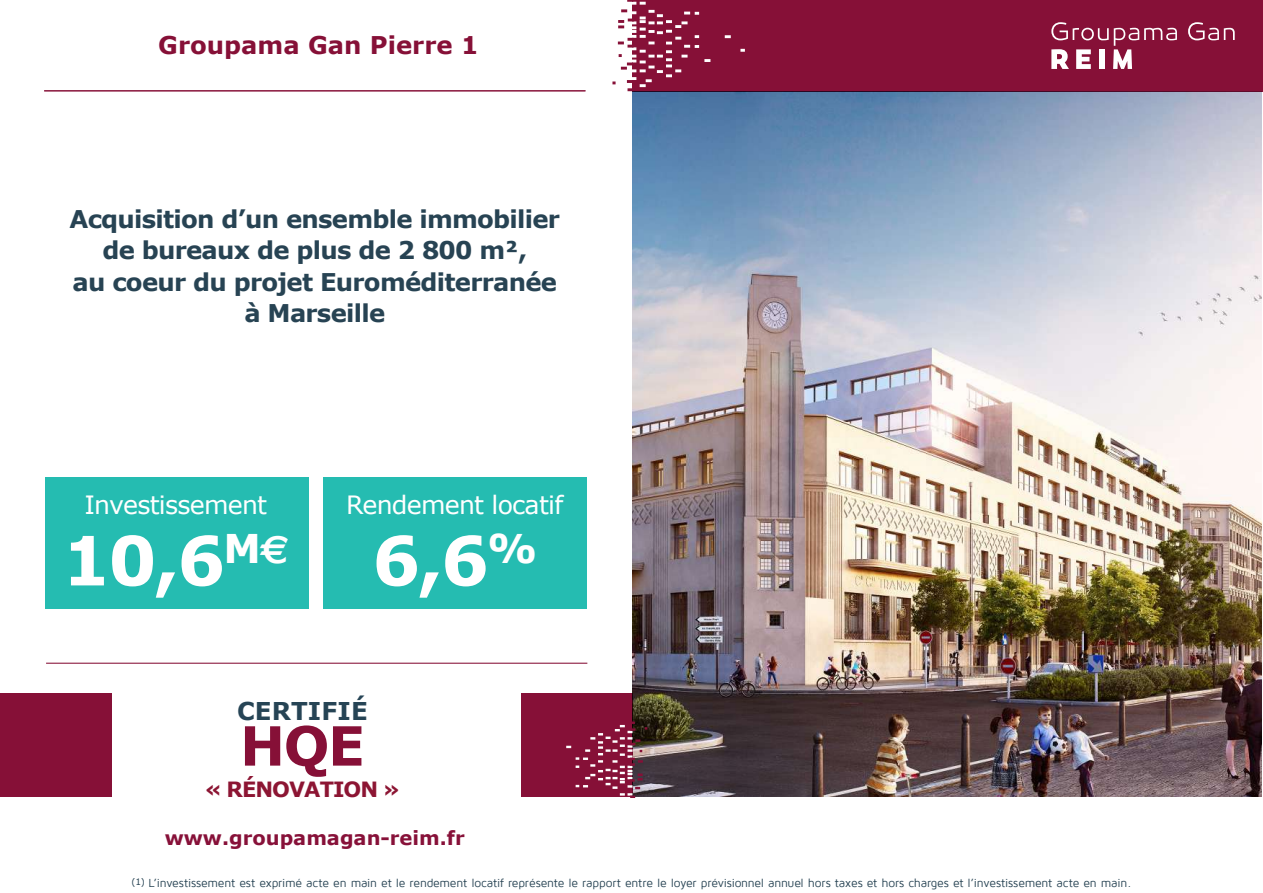
<style>
.page{position:relative;width:1263px;height:893px;background:#fff}
.page>*{position:absolute;margin:0;border:0;box-sizing:border-box;transform-origin:0 0}
.t1{font:700 67.95px "Verdana";color:#fff}
.t2{font:700 54.15px "Verdana";color:#861037}
.t3{font:25.2px "Verdana";letter-spacing:-.03em;color:#fff}
.t4{font:700 24.45px/31.3px "Verdana";letter-spacing:-.03em;color:#274353;text-align:center}
.t5{font:700 24.45px "Verdana";color:#861037}
.t6{font:700 24.45px "Verdana";letter-spacing:.005em;color:#264455}
.t7{font:700 21px "Verdana";letter-spacing:-.045em;color:#8c1533}
.t8{font:700 19.5px "Verdana";color:#871139}
.t9{font:12px "Maven Pro";letter-spacing:-.015em;color:#274353}
.s1{font-family:"Verdana";font-size:9px}
</style>
<div class="page">
<img style="left:632px;top:92px;width:630px;height:705px">
<hr style="left:46px;top:663px;width:541px;height:1px;background:#861037">
<div style="left:323px;top:477px;width:263px;height:132px;background:#25bcb1"></div>
<div style="left:45px;top:477px;width:263px;height:132px;background:#25bcb1"></div>
<div style="left:0;top:693px;width:111px;height:104px;background:#861037"></div>
<div style="left:521px;top:693px;width:111px;height:104px;background:#861037"></div>
<svg style="left:566px;top:721px;width:81px;height:77px"></svg>
<hr style="left:44px;top:90px;width:541px;height:1px;background:#861037">
<div style="left:632px;top:0;width:631px;height:91px;background:#861037"></div>
<svg style="left:1188px;top:22px;width:47px;height:18px"></svg>
<svg style="left:1051px;top:22px;width:126px;height:47px"></svg>
<svg style="left:740px;top:49px;width:5px;height:3px"></svg>
<svg style="left:725px;top:35px;width:6px;height:3px"></svg>
<svg style="left:612px;top:0;width:98px;height:91px"></svg>
<h3 class="t5" style="left:158px;top:28px;width:322px">Groupama Gan Pierre 1</h3>
<h3 class="t4" style="left:70px;top:203px;width:492px">Acquisition d’un ensemble immobilier de bureaux de plus de 2 800 m²,<br>au coeur du projet Euroméditerranée à Marseille</h3>
<h3 class="t3" style="left:84px;top:488px;width:184px">Investissement</h3>
<h1 class="t1" style="left:62px;top:513px;width:229px">10,6<sup>M</sup><sup>E</sup></h1>
<h3 class="t3" style="left:346px;top:488px;width:218px">Rendement locatif</h3>
<h1 class="t1" style="left:372px;top:513px;width:167px">6,6<sup>%</sup></h1>
<h3 class="t6" style="left:237px;top:693px;width:132px">CERTIFIÉ</h3>
<h2 class="t2" style="left:240px;top:708px;width:126px">HQE</h2>
<h3 class="t7" style="left:205px;top:774px;width:197px">« RÉNOVATION »</h3>
<h3 class="t8" style="left:165px;top:824px;width:302px">www.groupamagan-reim.fr</h3>
<p class="t9" style="left:132px;top:876px;width:1001px"><span class="s1">(1)</span> L’investissement est exprimé acte en main et le rendement locatif représente le rapport entre le loyer prévisionnel annuel hors taxes et hors charges et l’investissement acte en main.</p>
</div>
